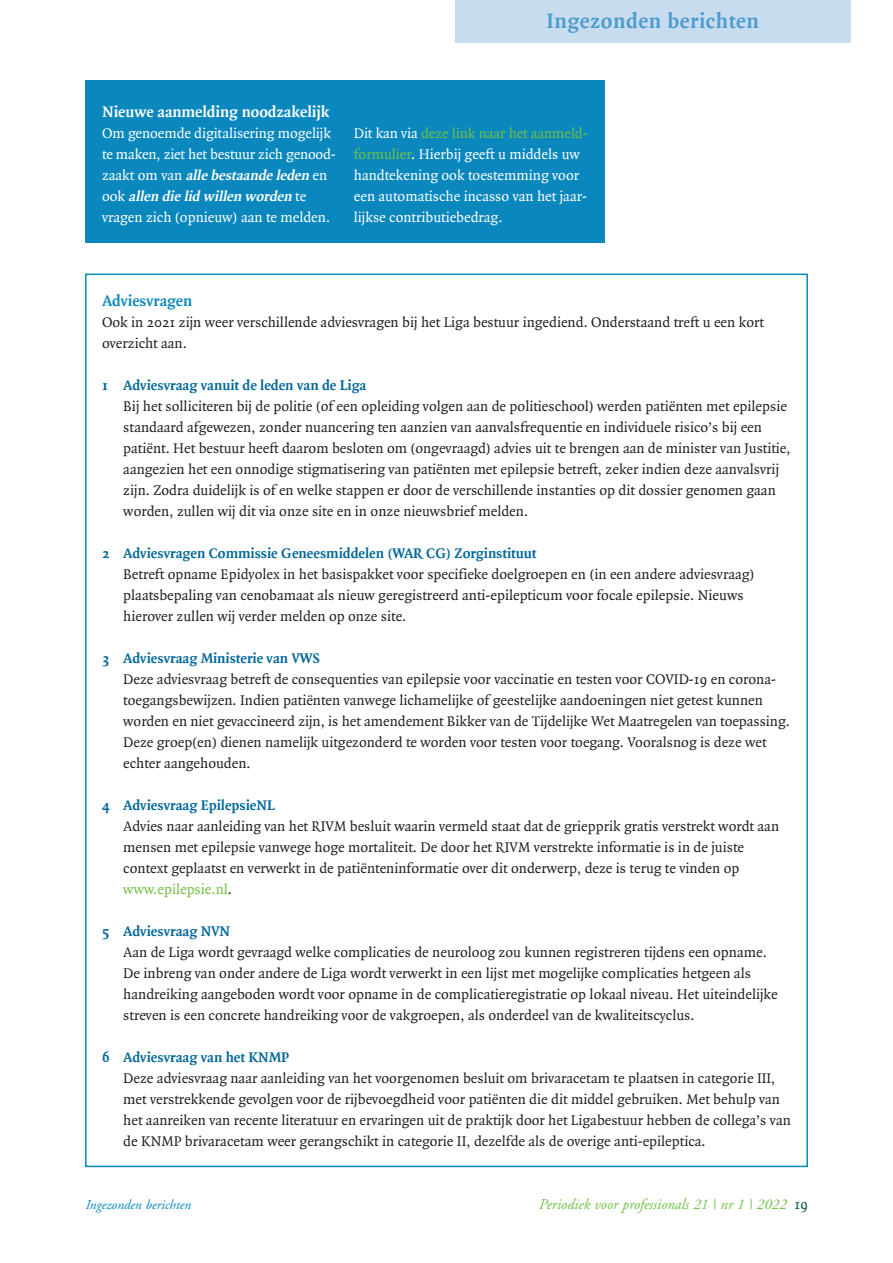
<style>
.page{position:relative;width:893px;height:1263px;background:#fff}
.page>*{position:absolute;margin:0;border:0;box-sizing:border-box;transform-origin:0 0}
._1-rubriek_pagina{font:700 22.5px "Quadraat";letter-spacing:.025em;color:#4d9ccf}
.nieuwskop{font:700 16.5px "Quadraat";color:#fff}
.nieuwskop-2{font:700 16.5px "Quadraat";color:#0a88be}
.zwarte_nieuwstekst{font:15px/21px "Quadraat";color:#231f20}
.zwarte_nieuwstekst-2{font:15px/21px "Quadraat";color:#fff}
.tabelkop{font:700 15px "Quadraat";color:#006799}
.t1{font:italic 15px "Adobe Garamond";color:#71bf44}
.t2{font:italic 13.5px "Adobe Garamond";color:#0a88be}
.s1{font-weight:700;font-style:italic}
.s2{color:#71bf44}
.s3{font-family:"Quadraat";font-style:normal;color:#005d33}
</style>
<div class="page">
<div style="left:455px;top:0;width:395px;height:43px;background:#c7dcee"></div>
<div style="left:85px;top:80px;width:520px;height:163px;background:#0a88be"></div>
<p class="_1-rubriek_pagina" style="left:546px;top:9px;width:214px">Ingezonden berichten</p>
<p class="nieuwskop" style="left:102px;top:103px;width:229px">Nieuwe aanmelding noodzakelijk</p>
<p class="zwarte_nieuwstekst-2" style="left:102px;top:123px;width:235px">Om genoemde digitalisering mogelijk te maken, ziet het bestuur zich genood&shy;z a a k t o m v a n <span class="s1">alle bestaande leden</span> e n o o k <span class="s1">allen die lid willen worden</span> t e vragen zich (opnieuw) aan te melden.</p>
<p class="zwarte_nieuwstekst-2" style="left:354px;top:123px;width:235px">Dit kan via <span class="s2">deze link naar het aanmeld&shy;formulier</span>. Hierbij geeft u middels uw handtekening ook toestemming voor een automatische incasso van het jaar&shy;lijkse contributiebedrag.</p>
<p class="nieuwskop-2" style="left:102px;top:292px;width:92px">Adviesvragen</p>
<p class="zwarte_nieuwstekst" style="left:102px;top:312px;width:663px">Ook in 2021 zijn weer verschillende adviesvragen bij het Liga bestuur ingediend. Onderstaand treft u een kort overzicht aan.</p>
<p class="tabelkop" style="left:102px;top:378px;width:266px">1 Adviesvraag vanuit de leden van de Liga</p>
<p class="zwarte_nieuwstekst" style="left:123px;top:396px;width:669px">Bij het solliciteren bij de politie (of een opleiding volgen aan de politieschool) werden patiënten met epilepsie standaard afgewezen, zonder nuancering ten aanzien van aanvalsfrequentie en individuele risico’s bij een patiënt. Het bestuur heeft daarom besloten om (ongevraagd) advies uit te brengen aan de minister van Justitie, aangezien het een onnodige stigmatisering van patiënten met epilepsie betreft, zeker indien deze aanvalsvrij zijn. Zodra duidelijk is of en welke stappen er door de verschillende instanties op dit dossier genomen gaan worden, zullen wij dit via onze site en in onze nieuwsbrief melden.</p>
<p class="tabelkop" style="left:102px;top:546px;width:436px">2 Adviesvragen Commissie Geneesmiddelen (WAR CG) Zorginstituut</p>
<p class="zwarte_nieuwstekst" style="left:123px;top:564px;width:633px">Betreft opname Epidyolex in het basispakket voor specifieke doelgroepen en (in een andere adviesvraag) plaatsbepaling van cenobamaat als nieuw geregistreerd anti-epilepticum voor focale epilepsie. Nieuws hierover zullen wij verder melden op onze site.</p>
<p class="tabelkop" style="left:102px;top:651px;width:220px">3 Adviesvraag Ministerie van VWS</p>
<p class="zwarte_nieuwstekst" style="left:123px;top:669px;width:668px">Deze adviesvraag betreft de consequenties van epilepsie voor vaccinatie en testen voor COVID-19 en corona&shy;toegangsbewijzen. Indien patiënten vanwege lichamelijke of geestelijke aandoeningen niet getest kunnen worden en niet gevaccineerd zijn, is het amendement Bikker van de Tijdelijke Wet Maatregelen van toepassing.<br>Deze groep(en) dienen namelijk uitgezonderd te worden voor testen voor toegang. Vooralsnog is deze wet echter aangehouden.</p>
<p class="tabelkop" style="left:102px;top:798px;width:174px">4 Adviesvraag EpilepsieNL</p>
<p class="zwarte_nieuwstekst" style="left:123px;top:816px;width:657px">Advies naar aanleiding van het RIVM besluit waarin vermeld staat dat de griepprik gratis verstrekt wordt aan mensen met epilepsie vanwege hoge mortaliteit. De door het RIVM verstrekte informatie is in de juiste context geplaatst en verwerkt in de patiënteninformatie over dit onderwerp, deze is terug te vinden op <span class="s2">www.epilepsie.nl</span>.</p>
<p class="tabelkop" style="left:102px;top:924px;width:130px">5 Adviesvraag NVN</p>
<p class="zwarte_nieuwstekst" style="left:123px;top:942px;width:656px">Aan de Liga wordt gevraagd welke complicaties de neuroloog zou kunnen registreren tijdens een opname.<br>De inbreng van onder andere de Liga wordt verwerkt in een lijst met mogelijke complicaties hetgeen als handreiking aangeboden wordt voor opname in de complicatieregistratie op lokaal niveau. Het uiteindelijke streven is een concrete handreiking voor de vakgroepen, als onderdeel van de kwaliteitscyclus.</p>
<p class="tabelkop" style="left:102px;top:1050px;width:188px">6 Adviesvraag van het KNMP</p>
<p class="zwarte_nieuwstekst" style="left:123px;top:1068px;width:669px">Deze adviesvraag naar aanleiding van het voorgenomen besluit om brivaracetam te plaatsen in categorie III, met verstrekkende gevolgen voor de rijbevoegdheid voor patiënten die dit middel gebruiken. Met behulp van het aanreiken van recente literatuur en ervaringen uit de praktijk door het Ligabestuur hebben de collega’s van de KNMP brivaracetam weer gerangschikt in categorie II, dezelfde als de overige anti-epileptica.</p>
<p class="t2" style="left:85px;top:1198px;width:107px">Ingezonden berichten</p>
<p class="t1" style="left:538px;top:1196px;width:271px">Periodiek voor professionals 21 | nr 1 | 2022 <span class="s3">19</span></p>
</div>
